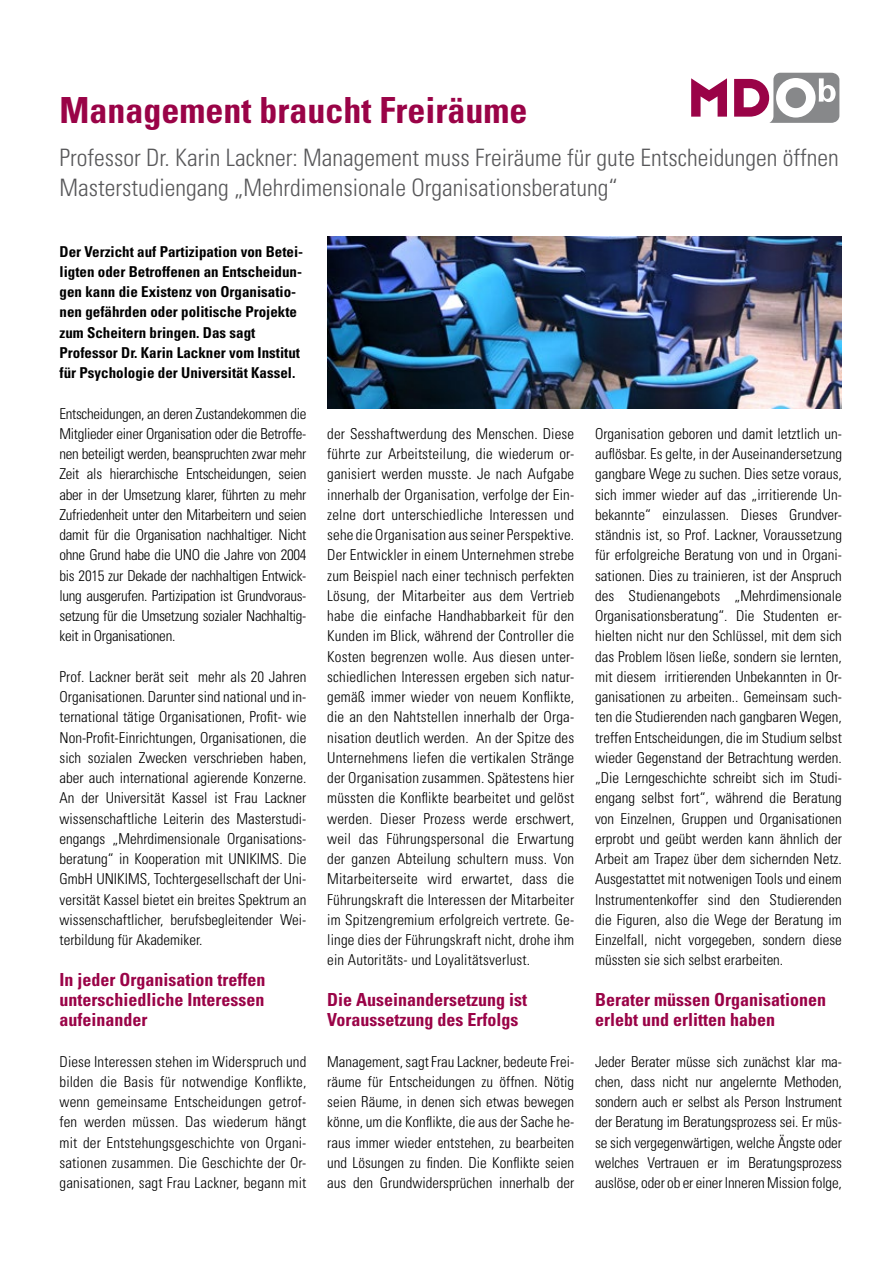
<style>
.page{position:relative;width:893px;height:1263px;background:#fff}
.page>*{position:absolute;margin:0;border:0;box-sizing:border-box;transform-origin:0 0}
.t1{font:700 condensed 36px "Univers";color:#9a0347}
.t2{font:300 condensed 24px/30px "Univers";color:#58585a}
.t3{font:700 condensed 18px/20.2px "Univers";color:#9a0347}
.t4{font:300 condensed 15px/20.2px "Univers";color:#000;text-align:justify}
.t5{font:700 condensed 15px/20.2px "Univers";color:#000}
</style>
<div class="page">
<svg style="left:691px;top:73px;width:148px;height:50px"></svg>
<img style="left:327px;top:236px;width:515px;height:172px">
<h1 class="t1" style="left:60px;top:88px;width:469px">Management braucht Freiräume</h1>
<h2 class="t2" style="left:60px;top:142px;width:781px">Professor Dr. Karin Lackner: Management muss Freiräume für gute Entscheidungen öffnen<br>Masterstudiengang „Mehrdimensionale Organisationsberatung“</h2>
<p class="t5" style="left:60px;top:241px;width:245px">Der Verzicht auf Partizipation von Betei&shy;ligten oder Betroffenen an Entscheidun&shy;gen kann die Existenz von Organisatio&shy;nen gefährden oder politische Projekte zum Scheitern bringen. Das sagt Professor Dr. Karin Lackner vom Institut für Psychologie der Universität Kassel.</p>
<p class="t4" style="left:60px;top:403px;width:248px">Entscheidungen, an deren Zustandekommen die Mitglieder einer Organisation oder die Betroffe&shy;nen beteiligt werden, beanspruchten zwar mehr Zeit als hierarchische Entscheidungen, seien aber in der Umsetzung klarer, führten zu mehr Zufriedenheit unter den Mitarbeitern und seien damit für die Organisation nachhaltiger. Nicht ohne Grund habe die UNO die Jahre von 2004 bis 2015 zur Dekade der nachhaltigen Entwick&shy;lung ausgerufen. Partizipation ist Grundvoraus&shy;setzung für die Umsetzung sozialer Nachhaltig&shy;keit in Organisationen.</p>
<p class="t4" style="left:60px;top:666px;width:248px">Prof. Lackner berät seit mehr als 20 Jahren Organisationen. Darunter sind national und in&shy;ternational tätige Organisationen, Profit- wie Non-Profit-Einrichtungen, Organisationen, die sich sozialen Zwecken verschrieben haben, aber auch international agierende Konzerne.<br>An der Universität Kassel ist Frau Lackner wissenschaftliche Leiterin des Masterstudi&shy;engangs „Mehrdimensionale Organisations&shy;beratung“ in Kooperation mit UNIKIMS. Die GmbH UNIKIMS, Tochtergesellschaft der Uni&shy;versität Kassel bietet ein breites Spektrum an wissenschaftlicher, berufsbegleitender Wei&shy;terbildung für Akademiker.</p>
<p class="t3" style="left:60px;top:969px;width:207px;text-align:justify">In jeder Organisation treffen unterschiedliche Interessen aufeinander</p>
<p class="t4" style="left:60px;top:1051px;width:248px">Diese Interessen stehen im Widerspruch und bilden die Basis für notwendige Konflikte, wenn gemeinsame Entscheidungen getrof&shy;fen werden müssen. Das wiederum hängt mit der Entstehungsgeschichte von Organi&shy;sationen zusammen. Die Geschichte der Or&shy;ganisationen, sagt Frau Lackner, begann mit</p>
<p class="t4" style="left:327px;top:423px;width:248px">der Sesshaftwerdung des Menschen. Diese führte zur Arbeitsteilung, die wiederum or&shy;ganisiert werden musste. Je nach Aufgabe innerhalb der Organisation, verfolge der Ein&shy;zelne dort unterschiedliche Interessen und sehe die Organisation aus seiner Perspektive.<br>Der Entwickler in einem Unternehmen strebe zum Beispiel nach einer technisch perfekten Lösung, der Mitarbeiter aus dem Vertrieb habe die einfache Handhabbarkeit für den Kunden im Blick, während der Controller die Kosten begrenzen wolle. Aus diesen unter&shy;schiedlichen Interessen ergeben sich natur&shy;gemäß immer wieder von neuem Konflikte, die an den Nahtstellen innerhalb der Orga&shy;nisation deutlich werden. An der Spitze des Unternehmens liefen die vertikalen Stränge der Organisation zusammen. Spätestens hier müssten die Konflikte bearbeitet und gelöst werden. Dieser Prozess werde erschwert, weil das Führungspersonal die Erwartung der ganzen Abteilung schultern muss. Von Mitarbeiterseite wird erwartet, dass die Führungskraft die Interessen der Mitarbeiter im Spitzengremium erfolgreich vertrete. Ge&shy;linge dies der Führungskraft nicht, drohe ihm ein Autoritäts- und Loyalitätsverlust.</p>
<p class="t3" style="left:327px;top:989px;width:201px">Die Auseinandersetzung ist<br>Voraussetzung des Erfolgs</p>
<p class="t4" style="left:327px;top:1051px;width:248px">Management, sagt Frau Lackner, bedeute Frei&shy;räume für Entscheidungen zu öffnen. Nötig seien Räume, in denen sich etwas bewegen könne, um die Konflikte, die aus der Sache he&shy;raus immer wieder entstehen, zu bearbeiten und Lösungen zu finden. Die Konflikte seien aus den Grundwidersprüchen innerhalb der</p>
<p class="t4" style="left:595px;top:423px;width:248px">Organisation geboren und damit letztlich un&shy;auflösbar. Es gelte, in der Auseinandersetzung gangbare Wege zu suchen. Dies setze voraus, sich immer wieder auf das „irritierende Un&shy;bekannte“ einzulassen. Dieses Grundver&shy;ständnis ist, so Prof. Lackner, Voraussetzung für erfolgreiche Beratung von und in Organi&shy;sationen. Dies zu trainieren, ist der Anspruch des Studienangebots „Mehrdimensionale Organisationsberatung“. Die Studenten er&shy;hielten nicht nur den Schlüssel, mit dem sich das Problem lösen ließe, sondern sie lernten, mit diesem irritierenden Unbekannten in Or&shy;ganisationen zu arbeiten.. Gemeinsam such&shy;ten die Studierenden nach gangbaren Wegen, treffen Entscheidungen, die im Studium selbst wieder Gegenstand der Betrachtung werden. „Die Lerngeschichte schreibt sich im Studi&shy;engang selbst fort“, während die Beratung von Einzelnen, Gruppen und Organisationen erprobt und geübt werden kann ähnlich der Arbeit am Trapez über dem sichernden Netz.<br>Ausgestattet mit notwenigen Tools und einem Instrumentenkoffer sind den Studierenden die Figuren, also die Wege der Beratung im Einzelfall, nicht vorgegeben, sondern diese müssten sie sich selbst erarbeiten.</p>
<p class="t3" style="left:595px;top:989px;width:232px">Berater müssen Organisationen erlebt und erlitten haben</p>
<p class="t4" style="left:595px;top:1051px;width:248px">Jeder Berater müsse sich zunächst klar ma&shy;chen, dass nicht nur angelernte Methoden, sondern auch er selbst als Person Instrument der Beratung im Beratungsprozess sei. Er müs&shy;se sich vergegenwärtigen, welche Ängste oder welches Vertrauen er im Beratungsprozess auslöse, oder ob er einer Inneren Mission folge,</p>
</div>
